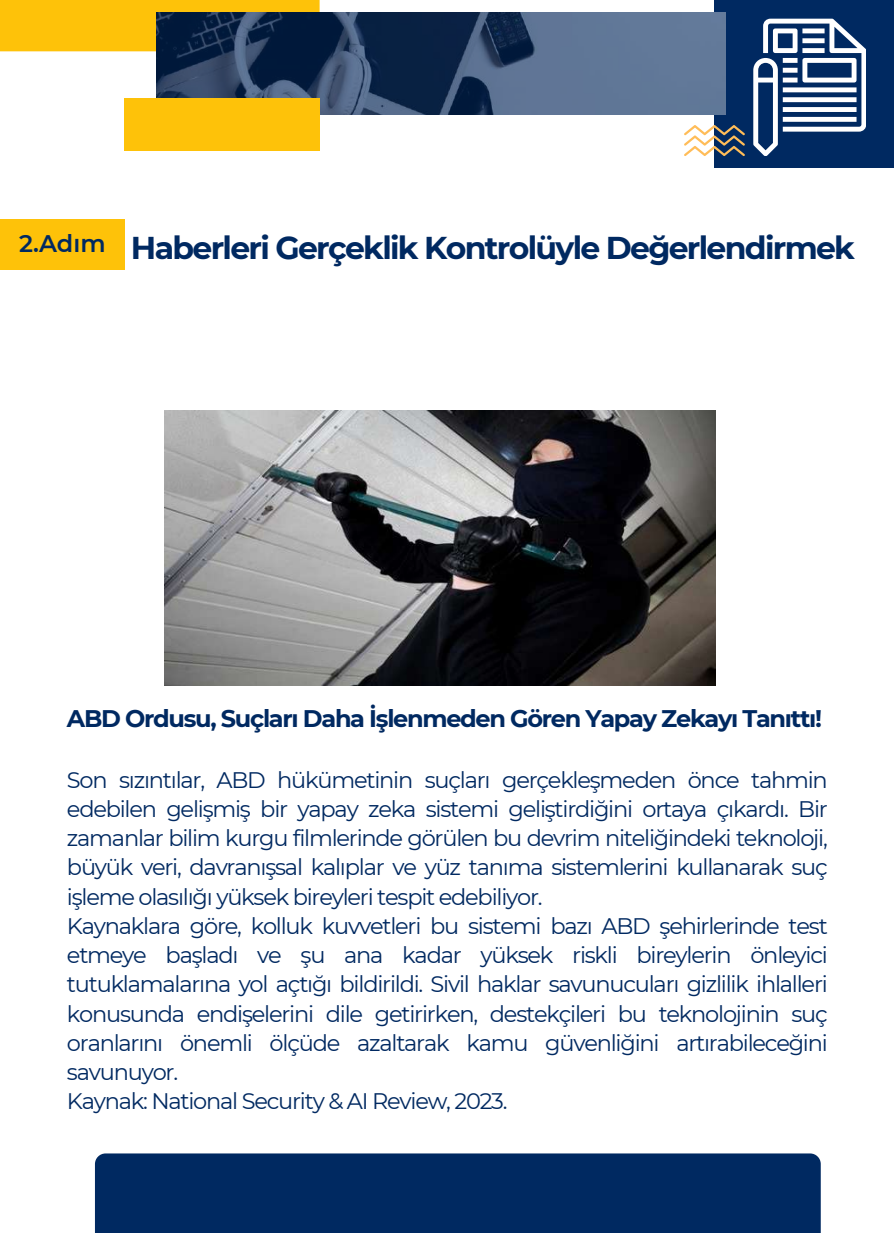
<style>
.page{position:relative;width:894px;height:1233px;background:#fff}
.page>*{position:absolute;margin:0;border:0;box-sizing:border-box;transform-origin:0 0}
.t1{font:700 31.5px "Montserrat";letter-spacing:-.055em;color:#002961}
.t2{font:700 24px "Montserrat";letter-spacing:-.055em;color:#002961}
.t3{font:22.5px/29.2px "Montserrat";letter-spacing:-.055em;color:#002961}
</style>
<div class="page">
<div style="left:95px;top:1153px;width:725px;height:80px;background:#002961"></div>
<div style="left:714px;top:0;width:179px;height:167px;background:#002961"></div>
<svg style="left:753px;top:19px;width:112px;height:137px"></svg>
<div style="left:0;top:0;width:319px;height:51px;background:#fec209"></div>
<svg style="left:684px;top:125px;width:60px;height:31px"></svg>
<svg style="left:156px;top:12px;width:570px;height:103px"></svg>
<div style="left:124px;top:99px;width:195px;height:52px;background:#fec209"></div>
<img style="left:164px;top:410px;width:551px;height:276px">
<div style="left:0;top:219px;width:124px;height:51px;background:#fec209"></div>
<h1 class="t1" style="left:19px;top:228px;width:837px"><sup>2.Adım</sup> Haberleri Gerçeklik Kontrolüyle Değerlendirmek</h1>
<p class="t2" style="left:67px;top:704px;width:756px">ABD Ordusu, Suçları Daha İşlenmeden Gören Yapay Zekayı Tanıttı!</p>
<p class="t3" style="left:67px;top:765px;width:762px">Son sızıntılar, ABD hükümetinin suçları gerçekleşmeden önce tahmin edebilen gelişmiş bir yapay zeka sistemi geliştirdiğini ortaya çıkardı. Bir zamanlar bilim kurgu filmlerinde görülen bu devrim niteliğindeki teknoloji, büyük veri, davranışsal kalıplar ve yüz tanıma sistemlerini kullanarak suç işleme olasılığı yüksek bireyleri tespit edebiliyor.<br>Kaynaklara göre, kolluk kuvvetleri bu sistemi bazı ABD şehirlerinde test etmeye başladı ve şu ana kadar yüksek riskli bireylerin önleyici tutuklamalarına yol açtığı bildirildi. Sivil haklar savunucuları gizlilik ihlalleri konusunda endişelerini dile getirirken, destekçileri bu teknolojinin suç oranlarını önemli ölçüde azaltarak kamu güvenliğini artırabileceğini savunuyor.<br>Kaynak: National Security &amp; AI Review, 2023.</p>
</div>
